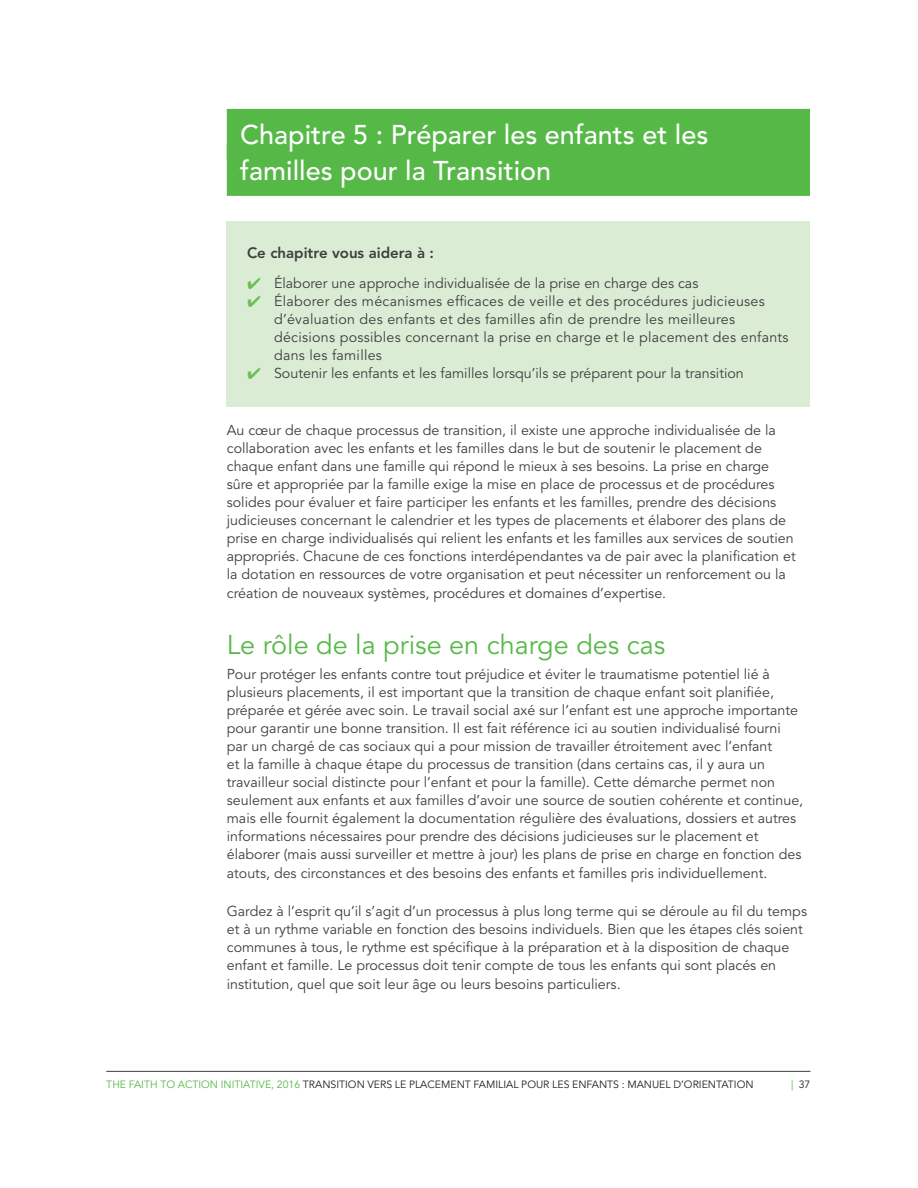
<style>
.page{position:relative;width:918px;height:1188px;background:#fff}
.page>*{position:absolute;margin:0;border:0;box-sizing:border-box;transform-origin:0 0}
.t1{font:500 27px/36px "Avenir LT Std";color:#fff}
.t2{font:27px "Avenir LT Std";color:#56b947}
.t3{font:800 15px "Avenir LT Std";color:#3e3e3f}
.t4{font:14.25px/18px "Avenir LT Std";color:#3e3e3f}
.t5{font:14.25px/18px "Avenir LT Std";letter-spacing:.02em;color:#3e3e3f}
.t6{font:10.5px "Avenir LT Std";color:#231f20}
.s1{color:#56b947}
</style>
<div class="page">
<hr style="left:106px;top:1071px;width:704px;height:1px;background:#3e3e3f">
<div style="left:227px;top:221px;width:583px;height:185px;background:#dbecd4"></div>
<div style="left:227px;top:109px;width:583px;height:51px;background:#56b947"></div>
<div style="left:227px;top:145px;width:583px;height:51px;background:#56b947"></div>
<h1 class="t1" style="left:240px;top:117px;width:470px">Chapitre 5 : Préparer les enfants et les familles pour la Transition</h1>
<p class="t3" style="left:247px;top:244px;width:188px">Ce chapitre vous aidera à :</p>
<p class="t5" style="left:274px;top:274px;width:516px">Élaborer une approche individualisée de la prise en charge des cas<br>Élaborer des mécanismes efficaces de veille et des procédures judicieuses d’évaluation des enfants et des familles afin de prendre les meilleures décisions possibles concernant la prise en charge et le placement des enfants dans les familles<br>Soutenir les enfants et les familles lorsqu’ils se préparent pour la transition</p>
<p class="t4" style="left:227px;top:421px;width:571px">Au cœur de chaque processus de transition, il existe une approche individualisée de la collaboration avec les enfants et les familles dans le but de soutenir le placement de chaque enfant dans une famille qui répond le mieux à ses besoins. La prise en charge sûre et appropriée par la famille exige la mise en place de processus et de procédures solides pour évaluer et faire participer les enfants et les familles, prendre des décisions judicieuses concernant le calendrier et les types de placements et élaborer des plans de prise en charge individualisés qui relient les enfants et les familles aux services de soutien appropriés. Chacune de ces fonctions interdépendantes va de pair avec la planification et la dotation en ressources de votre organisation et peut nécessiter un renforcement ou la</p>
<p class="t4" style="left:227px;top:585px;width:441px">création de nouveaux systèmes, procédures et domaines d’expertise.</p>
<h1 class="t2" style="left:227px;top:629px;width:440px">Le rôle de la prise en charge des cas</h1>
<p class="t4" style="left:227px;top:665px;width:578px">Pour protéger les enfants contre tout préjudice et éviter le traumatisme potentiel lié à plusieurs placements, il est important que la transition de chaque enfant soit planifiée, préparée et gérée avec soin. Le travail social axé sur l’enfant est une approche importante pour garantir une bonne transition. Il est fait référence ici au soutien individualisé fourni par un chargé de cas sociaux qui a pour mission de travailler étroitement avec l’enfant<br>et la famille à chaque étape du processus de transition (dans certains cas, il y aura un travailleur social distincte pour l’enfant et pour la famille). Cette démarche permet non seulement aux enfants et aux familles d’avoir une source de soutien cohérente et continue, mais elle fournit également la documentation régulière des évaluations, dossiers et autres informations nécessaires pour prendre des décisions judicieuses sur le placement et élaborer (mais aussi surveiller et mettre à jour) les plans de prise en charge en fonction des</p>
<p class="t4" style="left:227px;top:865px;width:542px">atouts, des circonstances et des besoins des enfants et familles pris individuellement.</p>
<p class="t4" style="left:227px;top:902px;width:582px">Gardez à l’esprit qu’il s’agit d’un processus à plus long terme qui se déroule au fil du temps et à un rythme variable en fonction des besoins individuels. Bien que les étapes clés soient communes à tous, le rythme est spécifique à la préparation et à la disposition de chaque enfant et famille. Le processus doit tenir compte de tous les enfants qui sont placés en</p>
<p class="t4" style="left:227px;top:976px;width:395px">institution, quel que soit leur âge ou leurs besoins particuliers.</p>
<p class="t6" style="left:106px;top:1078px;width:649px"><span class="s1">THE FAITH TO ACTION INITIATIVE, 2016</span> TRANSITION VERS LE PLACEMENT FAMILIAL POUR LES ENFANTS : MANUEL D’ORIENTATION</p>
<p class="t6" style="left:791px;top:1078px;width:21px"><span class="s1">|</span> 37</p>
</div>
